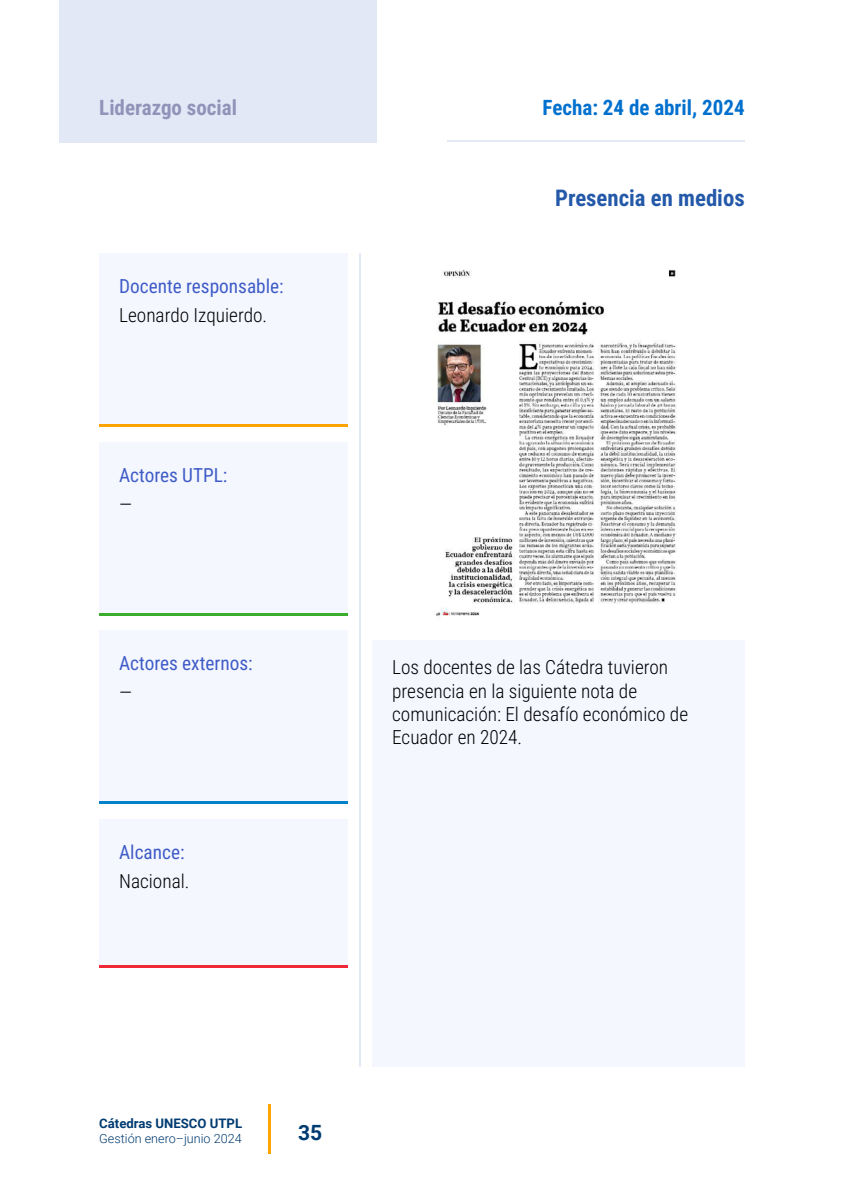
<style>
.page{position:relative;width:844px;height:1191px;background:#fff}
.page>*{position:absolute;margin:0;border:0;box-sizing:border-box;transform-origin:0 0}
.t1{font:700 22.75px "Roboto Condensed";color:#2459a9}
.t2{font:700 21px "Roboto Condensed";color:#0070ce}
.t3{font:700 21px "Roboto Condensed";color:#8f94b8}
.t4{font:700 21px "Roboto";color:#003b71}
.t5{font:300 19.25px/23.1px "Roboto Condensed";color:#000}
.t6{font:19.25px "Roboto Condensed";color:#3f5cc7}
.t7{font:700 13.12px "Roboto";color:#003b71}
.t8{font:300 12.6px "Roboto";color:#003b71}
</style>
<div class="page">
<hr style="left:268px;top:1104px;width:2px;height:49px;background:#ffa300">
<div style="left:372px;top:640px;width:372px;height:427px;background:#f5f7ff"></div>
<img style="left:436px;top:269px;width:241px;height:347px">
<hr style="left:359px;top:253px;width:2px;height:814px;background:#e3e8f7">
<hr style="left:446px;top:140px;width:298px;height:2px;background:#e3e8f7">
<div style="left:99px;top:253px;width:248px;height:174px;background:#f5f7ff"></div>
<hr style="left:99px;top:424px;width:248px;height:3px;background:#ffa300">
<div style="left:99px;top:441px;width:248px;height:174px;background:#f5f7ff"></div>
<hr style="left:99px;top:613px;width:248px;height:2px;background:#3aad2c">
<div style="left:99px;top:630px;width:248px;height:174px;background:#f5f7ff"></div>
<hr style="left:99px;top:801px;width:248px;height:3px;background:#0081c9">
<div style="left:99px;top:819px;width:248px;height:148px;background:#f5f7ff"></div>
<hr style="left:99px;top:965px;width:248px;height:2px;background:#f12836">
<div style="left:60px;top:0;width:317px;height:142px;background:#e3e8f7"></div>
<p class="t3" style="left:99px;top:93px;width:139px">Liderazgo social</p>
<p class="t6" style="left:119px;top:273px;width:166px">Docente responsable:</p>
<p class="t5" style="left:119px;top:303px;width:149px">Leonardo Izquierdo.</p>
<p class="t6" style="left:119px;top:461px;width:110px">Actores UTPL:</p>
<p class="t5" style="left:119px;top:491px;width:14px">—</p>
<p class="t6" style="left:119px;top:650px;width:135px">Actores externos:</p>
<p class="t5" style="left:119px;top:680px;width:14px">—</p>
<p class="t6" style="left:119px;top:838px;width:67px">Alcance:</p>
<p class="t5" style="left:119px;top:868px;width:72px">Nacional.</p>
<p class="t2" style="left:542px;top:93px;width:203px">Fecha: 24 de abril, 2024</p>
<p class="t1" style="left:555px;top:182px;width:191px">Presencia en medios</p>
<p class="t5" style="left:392px;top:655px;width:297px">Los docentes de las Cátedra tuvieron presencia en la siguiente nota de comunicación: El desafío económico de<br>Ecuador en 2024.</p>
<p class="t7" style="left:99px;top:1114px;width:144px">Cátedras UNESCO UTPL</p>
<p class="t8" style="left:99px;top:1130px;width:144px">Gestión enero–junio 2024</p>
<p class="t4" style="left:298px;top:1117px;width:26px">35</p>
</div>
